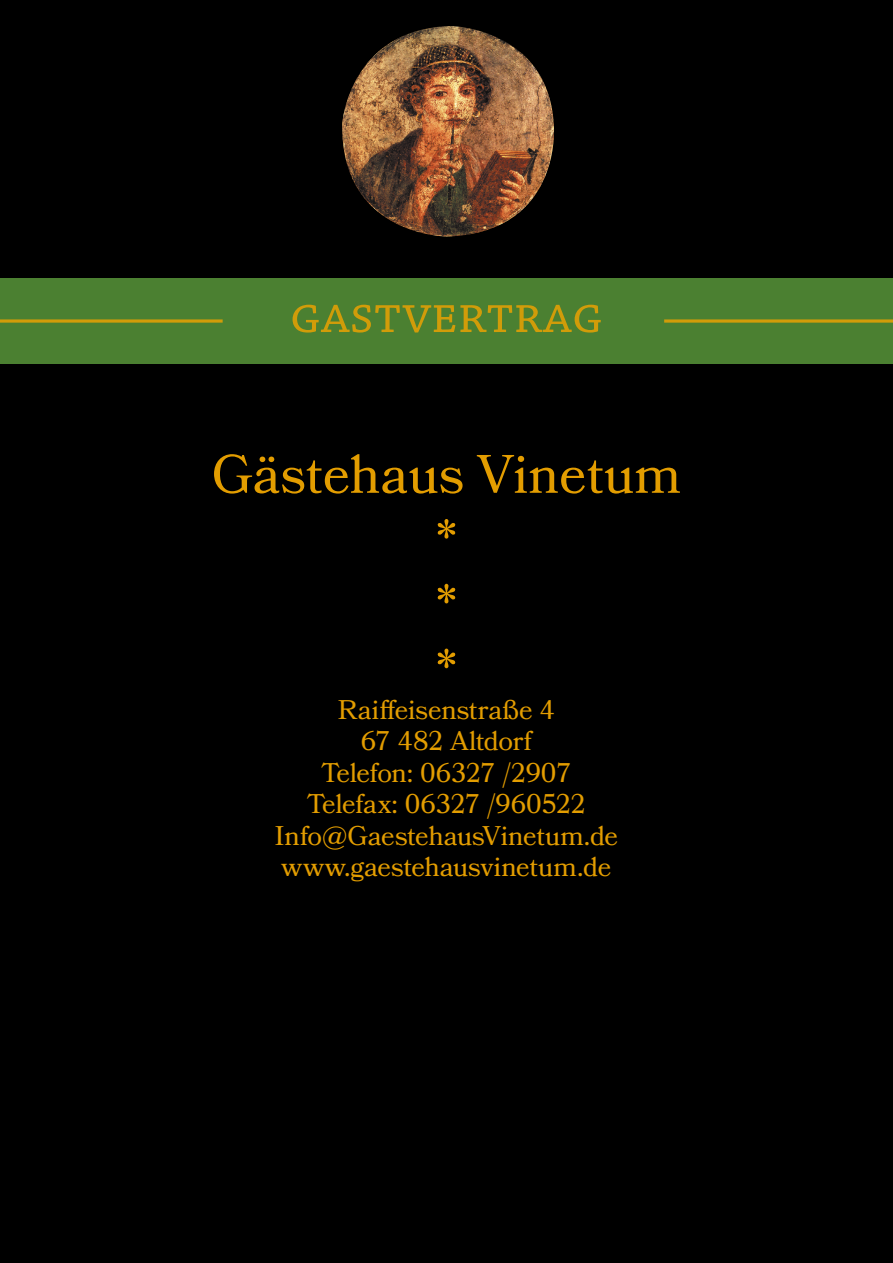
<style>
.page{position:relative;width:893px;height:1263px;background:#000}
.page>*{position:absolute;margin:0;border:0;box-sizing:border-box;transform-origin:0 0}
.t1{font:54px/64.8px "Bookmania";color:#e39d00;text-align:center}
.t2{font:54px "Chaparral Pro";color:#d19c09}
.t3{font:27px/31.5px "Bookmania";letter-spacing:-.015em;color:#e39d00;text-align:center}
</style>
<div class="page">
<img style="left:342px;top:26px;width:212px;height:211px">
<div style="left:0;top:278px;width:893px;height:86px;background:#4b8031"></div>
<svg style="left:0;top:319px;width:223px;height:4px"></svg>
<svg style="left:664px;top:319px;width:229px;height:4px"></svg>
<h1 class="t2" style="left:290px;top:285px;width:314px">Gastvertrag</h1>
<h1 class="t1" style="left:212px;top:442px;width:471px">Gästehaus Vinetum *<br>*<br>*</h1>
<p class="t3" style="left:275px;top:694px;width:345px">Raiffeisenstraße 4<br>67 482 Altdorf<br>Telefon: 06327 /2907<br>Telefax: 06327 /960522<br>Info@GaestehausVinetum.de www.gaestehausvinetum.de</p>
</div>
